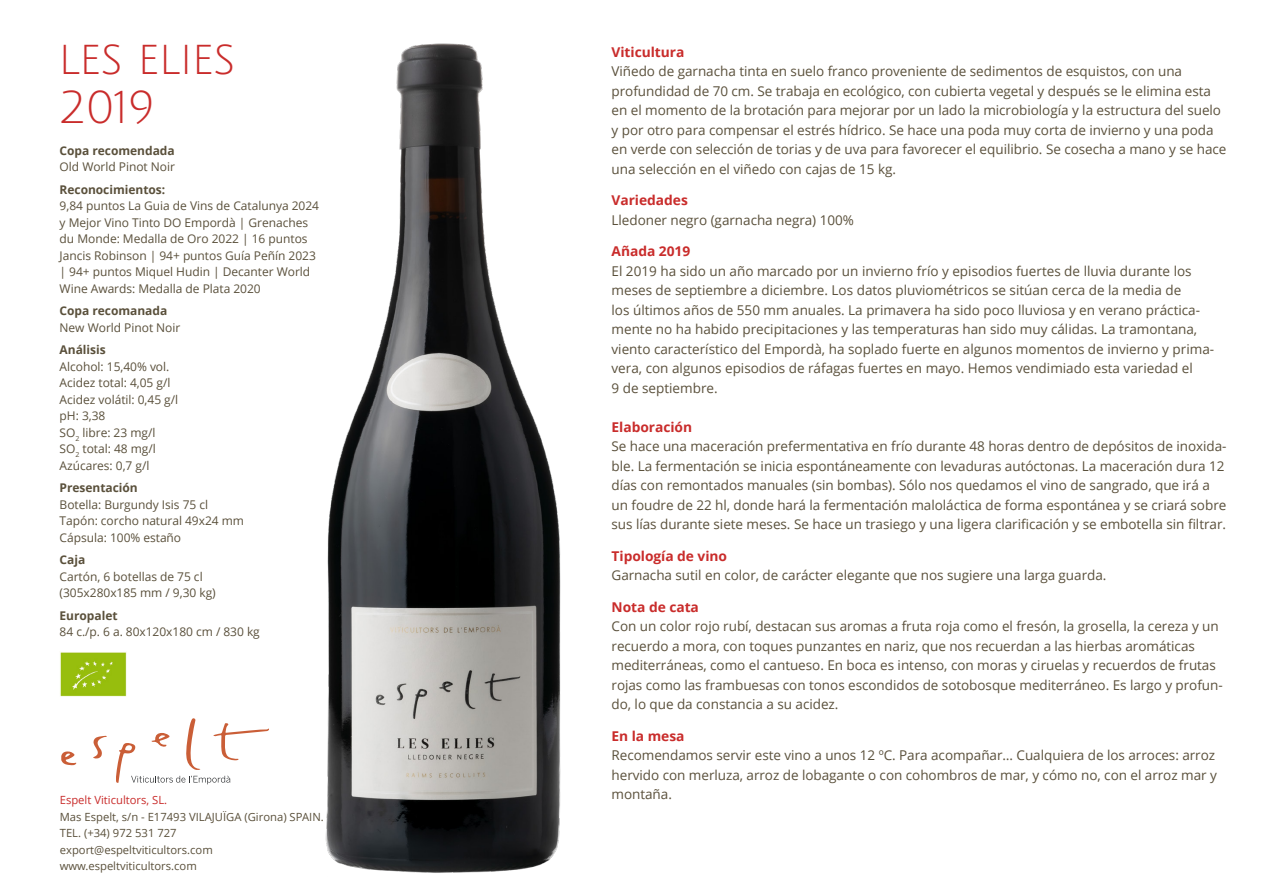
<style>
.page{position:relative;width:1263px;height:893px;background:#fff}
.page>*{position:absolute;margin:0;border:0;box-sizing:border-box;transform-origin:0 0}
.t1{font:45px/49.5px "Julius Sans One";letter-spacing:-.015em;color:#c92c2b}
.t2{font:13.5px/19.5px "Open Sans";letter-spacing:-.005em;color:#5a503b}
.t3{font:700 13.5px "Open Sans";letter-spacing:-.005em;color:#c92c2b}
.t4{font:12px/16.5px "Open Sans";letter-spacing:-.005em;color:#5a503b}
.t5{font:700 12px "Open Sans";letter-spacing:-.005em;color:#5a503b}
.t6{font:11.25px/16.5px "Open Sans";color:#5a503b}
.t7{font:11.25px "Open Sans";color:#c92c2b}
</style>
<div class="page">
<img style="left:325px;top:43px;width:236px;height:830px">
<img style="left:60px;top:652px;width:66px;height:45px">
<svg style="left:93px;top:736px;width:14px;height:23px"></svg>
<svg style="left:61px;top:751px;width:15px;height:14px"></svg>
<svg style="left:116px;top:718px;width:153px;height:66px"></svg>
<h1 class="t1" style="left:58px;top:35px;width:178px">LES ELIES<br>2019</h1>
<p class="t5" style="left:60px;top:142px;width:117px">Copa recomendada</p>
<p class="t4" style="left:60px;top:158px;width:117px">Old World Pinot Noir</p>
<p class="t5" style="left:60px;top:181px;width:107px">Reconocimientos:</p>
<p class="t4" style="left:60px;top:197px;width:261px">9,84 puntos La Guia de Vins de Catalunya 2024 y Mejor Vino Tinto DO Empordà | Grenaches du Monde: Medalla de Oro 2022 | 16 puntos Jancis Robinson | 94+ puntos Guía Peñín 2023 | 94+ puntos Miquel Hudin | Decanter World Wine Awards: Medalla de Plata 2020</p>
<p class="t5" style="left:60px;top:302px;width:109px">Copa recomanada</p>
<p class="t4" style="left:60px;top:319px;width:122px">New World Pinot Noir</p>
<p class="t5" style="left:60px;top:341px;width:48px">Análisis</p>
<p class="t4" style="left:60px;top:358px;width:120px">Alcohol: 15,40% vol.<br>Acidez total: 4,05 g/l<br>Acidez volátil: 0,45 g/l pH: 3,38<br>SO<sub>2</sub> libre: 23 mg/l<br>SO<sub>2</sub> total: 48 mg/l<br>Azúcares: 0,7 g/l</p>
<p class="t5" style="left:60px;top:479px;width:80px">Presentación</p>
<p class="t4" style="left:60px;top:496px;width:186px">Botella: Burgundy Isis 75 cl<br>Tapón: corcho natural 49x24 mm<br>Cápsula: 100% estaño</p>
<p class="t5" style="left:60px;top:551px;width:27px">Caja</p>
<p class="t4" style="left:60px;top:568px;width:158px">Cartón, 6 botellas de 75 cl (305x280x185 mm / 9,30 kg)</p>
<p class="t5" style="left:60px;top:607px;width:59px">Europalet</p>
<p class="t4" style="left:60px;top:623px;width:202px">84 c./p. 6 a. 80x120x180 cm / 830 kg</p>
<p class="t7" style="left:60px;top:792px;width:109px">Espelt Viticultors, SL.</p>
<p class="t6" style="left:60px;top:808px;width:266px">Mas Espelt, s/n - E17493 VILAJUÏGA (Girona) SPAIN.<br>TEL. (+34) 972 531 727 export@espeltviticultors.com www.espeltviticultors.com</p>
<p class="t3" style="left:611px;top:42px;width:74px">Viticultura</p>
<p class="t2" style="left:611px;top:61px;width:616px">Viñedo de garnacha tinta en suelo franco proveniente de sedimentos de esquistos, con una profundidad de 70 cm. Se trabaja en ecológico, con cubierta vegetal y después se le elimina esta en el momento de la brotación para mejorar por un lado la microbiología y la estructura del suelo y por otro para compensar el estrés hídrico. Se hace una poda muy corta de invierno y una poda en verde con selección de torias y de uva para favorecer el equilibrio. Se cosecha a mano y se hace una selección en el viñedo con cajas de 15 kg.</p>
<p class="t3" style="left:611px;top:191px;width:78px">Variedades</p>
<p class="t2" style="left:611px;top:210px;width:244px">Lledoner negro (garnacha negra) 100%</p>
<p class="t3" style="left:611px;top:242px;width:80px">Añada 2019</p>
<p class="t2" style="left:611px;top:261px;width:604px">El 2019 ha sido un año marcado por un invierno frío y episodios fuertes de lluvia durante los meses de septiembre a diciembre. Los datos pluviométricos se sitúan cerca de la media de<br>los últimos años de 550 mm anuales. La primavera ha sido poco lluviosa y en verano práctica&shy;mente no ha habido precipitaciones y las temperaturas han sido muy cálidas. La tramontana, viento característico del Empordà, ha soplado fuerte en algunos momentos de invierno y prima&shy;vera, con algunos episodios de ráfagas fuertes en mayo. Hemos vendimiado esta variedad el<br>9 de septiembre.</p>
<p class="t3" style="left:611px;top:417px;width:82px">Elaboración</p>
<p class="t2" style="left:611px;top:436px;width:617px">Se hace una maceración prefermentativa en frío durante 48 horas dentro de depósitos de inoxida&shy;ble. La fermentación se inicia espontáneamente con levaduras autóctonas. La maceración dura 12 días con remontados manuales (sin bombas). Sólo nos quedamos el vino de sangrado, que irá a un foudre de 22 hl, donde hará la fermentación maloláctica de forma espontánea y se criará sobre sus lías durante siete meses. Se hace un trasiego y una ligera clarificación y se embotella sin filtrar.</p>
<p class="t3" style="left:611px;top:546px;width:117px">Tipología de vino</p>
<p class="t2" style="left:611px;top:565px;width:496px">Garnacha sutil en color, de carácter elegante que nos sugiere una larga guarda.</p>
<p class="t3" style="left:611px;top:597px;width:89px">Nota de cata</p>
<p class="t2" style="left:611px;top:616px;width:613px">Con un color rojo rubí, destacan sus aromas a fruta roja como el fresón, la grosella, la cereza y un recuerdo a mora, con toques punzantes en nariz, que nos recuerdan a las hierbas aromáticas mediterráneas, como el cantueso. En boca es intenso, con moras y ciruelas y recuerdos de frutas rojas como las frambuesas con tonos escondidos de sotobosque mediterráneo. Es largo y profun&shy;do, lo que da constancia a su acidez.</p>
<p class="t3" style="left:611px;top:726px;width:75px">En la mesa</p>
<p class="t2" style="left:611px;top:745px;width:607px">Recomendamos servir este vino a unos 12 ºC. Para acompañar… Cualquiera de los arroces: arroz hervido con merluza, arroz de lobagante o con cohombros de mar, y cómo no, con el arroz mar y montaña.</p>
</div>
